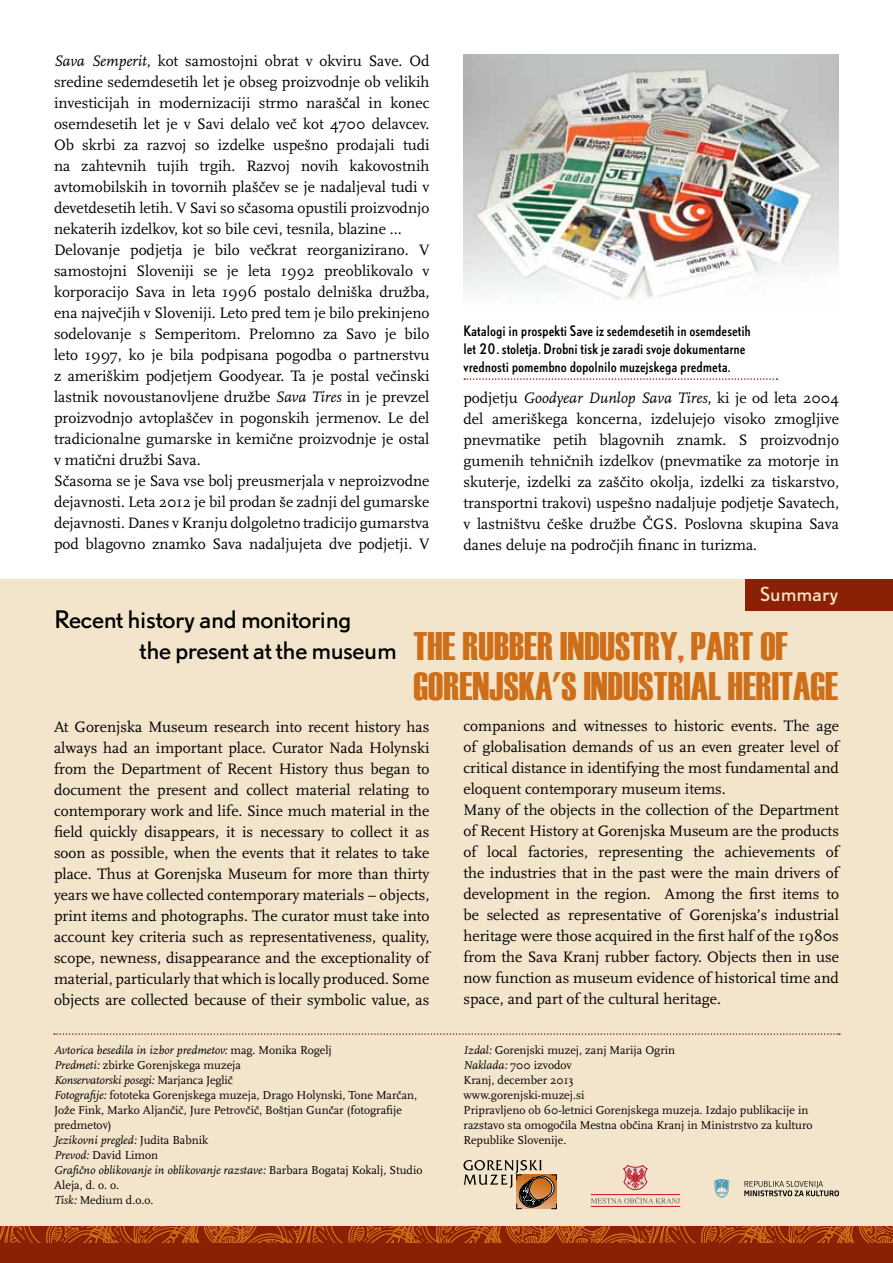
<style>
.page{position:relative;width:893px;height:1263px;background:#fff}
.page>*{position:absolute;margin:0;border:0;box-sizing:border-box;transform-origin:0 0}
.t1{font:39.75px/39.8px "Haettenschweiler";color:#ce6e19}
.t2{font:22.5px/31px "DTL Nobel T";letter-spacing:-.015em;color:#000}
.t3{font:18px "DTL Nobel T";color:#f3e5cc}
.t4{font:15.75px/21px "Scala CE";color:#000;text-align:justify}
.t5{font:condensed 13.5px/18px "DTL Nobel T";color:#000}
.t6{font:12px/15px "Scala CE";color:#000}
.s1{font-style:italic}
</style>
<div class="page">
<div style="left:0;top:579px;width:893px;height:684px;background:#f3e5cc"></div>
<div style="left:745px;top:579px;width:148px;height:31px;background:#8c2004"></div>
<svg style="left:54px;top:1033px;width:786px;height:2px"></svg>
<hr style="left:591px;top:1194px;width:89px;height:1px;background:#c4161c">
<hr style="left:591px;top:1206px;width:89px;height:1px;background:#c4161c">
<svg style="left:591px;top:1196px;width:89px;height:7px"></svg>
<svg style="left:623px;top:1165px;width:25px;height:25px"></svg>
<div style="left:0;top:1227px;width:893px;height:36px;background:#8c2004"></div>
<svg style="left:0;top:1227px;width:893px;height:16px"></svg>
<div style="left:746px;top:1229px;width:10px;height:7px;border:1px solid #ce6e19;border-radius:50%"></div>
<div style="left:745px;top:1229px;width:11px;height:8px;border:1px solid #ce6e19;border-radius:50%"></div>
<svg style="left:463px;top:1160px;width:94px;height:50px"></svg>
<svg style="left:744px;top:1181px;width:95px;height:15px"></svg>
<svg style="left:714px;top:1179px;width:15px;height:19px"></svg>
<img style="left:463px;top:54px;width:375px;height:246px">
<svg style="left:464px;top:378px;width:314px;height:2px"></svg>
<p class="t4" style="left:54px;top:50px;width:377px;text-align:left"><span class="s1">Sava Semperit</span>, kot samostojni obrat v okviru Save. Od sredine sedemdesetih let je obseg proizvodnje ob velikih investicijah in modernizaciji strmo naraščal in konec osemdesetih let je v Savi delalo več kot 4700 delavcev.<br>Ob skrbi za razvoj so izdelke uspešno prodajali tudi na zahtevnih tujih trgih. Razvoj novih kakovostnih avtomobilskih in tovornih plaščev se je nadaljeval tudi v devetdesetih letih. V Savi so sčasoma opustili proizvodnjo nekaterih izdelkov, kot so bile cevi, tesnila, blazine … Delovanje podjetja je bilo večkrat reorganizirano. V samostojni Sloveniji se je leta 1992 preoblikovalo v korporacijo Sava in leta 1996 postalo delniška družba, ena največjih v Sloveniji. Leto pred tem je bilo prekinjeno sodelovanje s Semperitom. Prelomno za Savo je bilo leto 1997, ko je bila podpisana pogodba o partnerstvu z ameriškim podjetjem Goodyear. Ta je postal večinski lastnik novoustanovljene družbe <span class="s1">Sava Tires</span> in je prevzel proizvodnjo avtoplaščev in pogonskih jermenov. Le del tradicionalne gumarske in kemične proizvodnje je ostal v matični družbi Sava.<br>Sčasoma se je Sava vse bolj preusmerjala v neproizvodne dejavnosti. Leta 2012 je bil prodan še zadnji del gumarske dejavnosti. Danes v Kranju dolgoletno tradicijo gumarstva pod blagovno znamko Sava nadaljujeta dve podjetji. V</p>
<p class="t5" style="left:463px;top:321px;width:289px">Katalogi in prospekti Save iz sedemdesetih in osemdesetih let 20. stoletja. Drobni tisk je zaradi svoje dokumentarne vrednosti pomembno dopolnilo muzejskega predmeta.</p>
<p class="t4" style="left:463px;top:387px;width:377px">podjetju <span class="s1">Goodyear Dunlop Sava Tires</span>, ki je od leta 2004 del ameriškega koncerna, izdelujejo visoko zmogljive pnevmatike petih blagovnih znamk. S proizvodnjo gumenih tehničnih izdelkov (pnevmatike za motorje in skuterje, izdelki za zaščito okolja, izdelki za tiskarstvo, transportni trakovi) uspešno nadaljuje podjetje Savatech, v lastništvu češke družbe ČGS. Poslovna skupina Sava danes deluje na področjih financ in turizma.</p>
<p class="t3" style="left:760px;top:582px;width:79px">Summary</p>
<h2 class="t2" style="left:140px;top:603px;width:259px;text-indent:-86px">Recent history and monitoring<br>the present at the museum</h2>
<h1 class="t1" style="left:414px;top:627px;width:426px">THE RUBBER INDUSTRY, PART OF<br>GORENJSKA'S INDUSTRIAL HERITAGE</h1>
<p class="t4" style="left:54px;top:716px;width:377px">At Gorenjska Museum research into recent history has always had an important place. Curator Nada Holynski from the Department of Recent History thus began to document the present and collect material relating to contemporary work and life. Since much material in the field quickly disappears, it is necessary to collect it as soon as possible, when the events that it relates to take place. Thus at Gorenjska Museum for more than thirty years we have collected contemporary materials – objects, print items and photographs. The curator must take into account key criteria such as representativeness, quality, scope, newness, disappearance and the exceptionality of material, particularly that which is locally produced. Some objects are collected because of their symbolic value, as</p>
<p class="t4" style="left:463px;top:716px;width:377px;text-align:left">companions and witnesses to historic events. The age of globalisation demands of us an even greater level of critical distance in identifying the most fundamental and eloquent contemporary museum items.<br>Many of the objects in the collection of the Department of Recent History at Gorenjska Museum are the products of local factories, representing the achievements of the industries that in the past were the main drivers of development in the region. Among the first items to be selected as representative of Gorenjska’s industrial heritage were those acquired in the first half of the 1980s from the Sava Kranj rubber factory. Objects then in use now function as museum evidence of historical time and space, and part of the cultural heritage.</p>
<p class="t6" style="left:54px;top:1043px;width:370px"><span class="s1">Avtorica besedila in izbor predmetov:</span> mag. Monika Rogelj<br><span class="s1">Predmeti:</span> zbirke Gorenjskega muzeja<br><span class="s1">Konservatorski posegi:</span> Marjanca Jeglič<br><span class="s1">Fotografije:</span> fototeka Gorenjskega muzeja, Drago Holynski, Tone Marčan, Jože Fink, Marko Aljančič, Jure Petrovčič, Boštjan Gunčar (fotografije predmetov)<br><span class="s1">Jezikovni pregled:</span> Judita Babnik<br><span class="s1">Prevod:</span> David Limon<br><span class="s1">Grafično oblikovanje in oblikovanje razstave:</span> Barbara Bogataj Kokalj, Studio Aleja, d. o. o.<br><span class="s1">Tisk:</span> Medium d.o.o.</p>
<p class="t6" style="left:463px;top:1043px;width:351px"><span class="s1">Izdal:</span> Gorenjski muzej, zanj Marija Ogrin<br><span class="s1">Naklada:</span> 700 izvodov<br>Kranj, december 2013<br>www.gorenjski-muzej.si<br>Pripravljeno ob 60-letnici Gorenjskega muzeja. Izdajo publikacije in razstavo sta omogočila Mestna občina Kranj in Ministrstvo za kulturo Republike Slovenije.</p>
</div>
